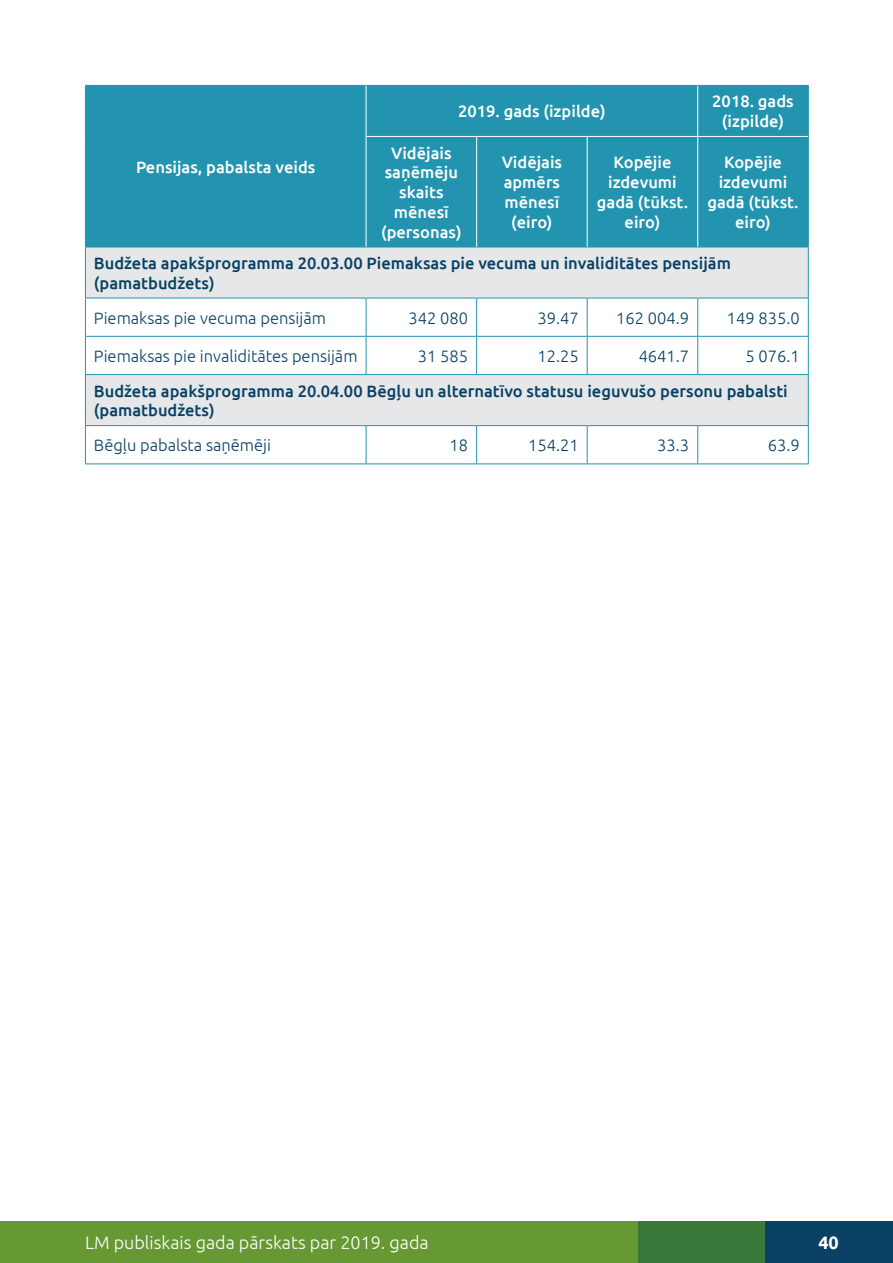
<style>
.page{position:relative;width:893px;height:1263px;background:#fff}
.page>*{position:absolute;margin:0;border:0;box-sizing:border-box;transform-origin:0 0}
.t1{font:300 18px "Ubuntu";color:#fff}
.t2{font:700 18px "Ubuntu";color:#fff}
.t3{font:500 16.5px/19.8px "Ubuntu";color:#fff;text-align:center}
.t4{font:500 16.5px/19.8px "Ubuntu";color:#084164}
.t5{font:300 16.5px "Ubuntu";color:#084164}
</style>
<div class="page">
<div style="left:0;top:1222px;width:892px;height:41px;background:#693"></div>
<div style="left:638px;top:1222px;width:254px;height:41px;background:#38793a"></div>
<div style="left:765px;top:1222px;width:128px;height:41px;background:#084164"></div>
<div style="left:86px;top:86px;width:722px;height:161px;background:#2294af"></div>
<svg style="left:86px;top:248px;width:722px;height:177px;fill:#e6e7e8"></svg>
<hr style="left:85px;top:86px;width:1px;height:50px;background:#2294af">
<hr style="left:85px;top:136px;width:1px;height:111px;background:#2294af">
<hr style="left:85px;top:247px;width:1px;height:51px;background:#2294af">
<hr style="left:85px;top:298px;width:1px;height:38px;background:#2294af">
<hr style="left:85px;top:337px;width:1px;height:37px;background:#2294af">
<hr style="left:85px;top:375px;width:1px;height:50px;background:#2294af">
<hr style="left:85px;top:426px;width:1px;height:37px;background:#2294af">
<hr style="left:85px;top:85px;width:281px;height:1px;background:#2294af">
<hr style="left:366px;top:85px;width:111px;height:1px;background:#2294af">
<hr style="left:477px;top:85px;width:110px;height:1px;background:#2294af">
<hr style="left:587px;top:85px;width:111px;height:1px;background:#2294af">
<hr style="left:698px;top:85px;width:111px;height:1px;background:#2294af">
<hr style="left:808px;top:86px;width:1px;height:50px;background:#2294af">
<hr style="left:808px;top:136px;width:1px;height:111px;background:#2294af">
<hr style="left:808px;top:247px;width:1px;height:51px;background:#2294af">
<hr style="left:366px;top:298px;width:1px;height:38px;background:#2294af">
<hr style="left:476px;top:298px;width:1px;height:38px;background:#2294af">
<hr style="left:587px;top:298px;width:1px;height:38px;background:#2294af">
<hr style="left:697px;top:298px;width:1px;height:38px;background:#2294af">
<hr style="left:808px;top:298px;width:1px;height:38px;background:#2294af">
<hr style="left:366px;top:337px;width:1px;height:37px;background:#2294af">
<hr style="left:476px;top:337px;width:1px;height:37px;background:#2294af">
<hr style="left:587px;top:337px;width:1px;height:37px;background:#2294af">
<hr style="left:697px;top:337px;width:1px;height:37px;background:#2294af">
<hr style="left:808px;top:337px;width:1px;height:37px;background:#2294af">
<hr style="left:808px;top:375px;width:1px;height:50px;background:#2294af">
<hr style="left:366px;top:426px;width:1px;height:37px;background:#2294af">
<hr style="left:476px;top:426px;width:1px;height:37px;background:#2294af">
<hr style="left:587px;top:426px;width:1px;height:37px;background:#2294af">
<hr style="left:697px;top:426px;width:1px;height:37px;background:#2294af">
<hr style="left:808px;top:426px;width:1px;height:37px;background:#2294af">
<hr style="left:85px;top:247px;width:281px;height:1px;background:#2294af">
<hr style="left:366px;top:247px;width:111px;height:1px;background:#2294af">
<hr style="left:477px;top:247px;width:110px;height:1px;background:#2294af">
<hr style="left:587px;top:247px;width:111px;height:1px;background:#2294af">
<hr style="left:698px;top:247px;width:111px;height:1px;background:#2294af">
<hr style="left:85px;top:298px;width:281px;height:1px;background:#2294af">
<hr style="left:366px;top:298px;width:111px;height:1px;background:#2294af">
<hr style="left:477px;top:298px;width:110px;height:1px;background:#2294af">
<hr style="left:587px;top:298px;width:111px;height:1px;background:#2294af">
<hr style="left:698px;top:298px;width:111px;height:1px;background:#2294af">
<hr style="left:85px;top:336px;width:281px;height:1px;background:#2294af">
<hr style="left:366px;top:336px;width:111px;height:1px;background:#2294af">
<hr style="left:477px;top:336px;width:110px;height:1px;background:#2294af">
<hr style="left:587px;top:336px;width:111px;height:1px;background:#2294af">
<hr style="left:698px;top:336px;width:111px;height:1px;background:#2294af">
<hr style="left:85px;top:374px;width:281px;height:1px;background:#2294af">
<hr style="left:366px;top:374px;width:111px;height:1px;background:#2294af">
<hr style="left:477px;top:374px;width:110px;height:1px;background:#2294af">
<hr style="left:587px;top:374px;width:111px;height:1px;background:#2294af">
<hr style="left:698px;top:374px;width:111px;height:1px;background:#2294af">
<hr style="left:85px;top:425px;width:281px;height:1px;background:#2294af">
<hr style="left:366px;top:425px;width:111px;height:1px;background:#2294af">
<hr style="left:477px;top:425px;width:110px;height:1px;background:#2294af">
<hr style="left:587px;top:425px;width:111px;height:1px;background:#2294af">
<hr style="left:698px;top:425px;width:111px;height:1px;background:#2294af">
<hr style="left:85px;top:463px;width:281px;height:1px;background:#2294af">
<hr style="left:366px;top:463px;width:111px;height:1px;background:#2294af">
<hr style="left:477px;top:463px;width:110px;height:1px;background:#2294af">
<hr style="left:587px;top:463px;width:111px;height:1px;background:#2294af">
<hr style="left:698px;top:463px;width:111px;height:1px;background:#2294af">
<hr style="left:366px;top:86px;width:1px;height:50px;background:#fff">
<hr style="left:697px;top:86px;width:1px;height:50px;background:#fff">
<hr style="left:366px;top:136px;width:111px;height:1px;background:#fff">
<hr style="left:366px;top:137px;width:1px;height:110px;background:#fff">
<hr style="left:477px;top:136px;width:110px;height:1px;background:#fff">
<hr style="left:476px;top:137px;width:1px;height:110px;background:#fff">
<hr style="left:587px;top:136px;width:111px;height:1px;background:#fff">
<hr style="left:587px;top:137px;width:1px;height:110px;background:#fff">
<hr style="left:698px;top:136px;width:110px;height:1px;background:#fff">
<hr style="left:697px;top:137px;width:1px;height:110px;background:#fff">
<p class="t3" style="left:458px;top:101px;width:149px">2019. gads (izpilde)</p>
<p class="t3" style="left:712px;top:91px;width:83px">2018. gads (izpilde)</p>
<p class="t3" style="left:381px;top:142px;width:82px">Vidējais saņēmēju skaits mēnesī (personas)</p>
<p class="t3" style="left:502px;top:152px;width:62px">Vidējais apmērs mēnesī (eiro)</p>
<p class="t3" style="left:597px;top:152px;width:93px">Kopējie izdevumi gadā (tūkst. eiro)</p>
<p class="t3" style="left:707px;top:152px;width:93px">Kopējie izdevumi gadā (tūkst. eiro)</p>
<p class="t4" style="left:94px;top:253px;width:638px">Budžeta apakšprogramma 20.03.00 Piemaksas pie vecuma un invaliditātes pensijām (pamatbudžets)</p>
<p class="t5" style="left:94px;top:308px;width:234px">Piemaksas pie vecuma pensijām</p>
<p class="t5" style="left:409px;top:308px;width:61px">342 080</p>
<p class="t5" style="left:537px;top:308px;width:43px">39.47</p>
<p class="t5" style="left:616px;top:308px;width:74px">162 004.9</p>
<p class="t5" style="left:727px;top:308px;width:74px">149 835.0</p>
<p class="t5" style="left:94px;top:346px;width:265px">Piemaksas pie invaliditātes pensijām</p>
<p class="t5" style="left:418px;top:346px;width:52px">31 585</p>
<p class="t5" style="left:537px;top:346px;width:43px">12.25</p>
<p class="t5" style="left:639px;top:346px;width:52px">4641.7</p>
<p class="t5" style="left:745px;top:346px;width:56px">5 076.1</p>
<p class="t4" style="left:94px;top:380px;width:695px">Budžeta apakšprogramma 20.04.00 Bēgļu un alternatīvo statusu ieguvušo personu pabalsti (pamatbudžets)</p>
<p class="t5" style="left:94px;top:435px;width:179px">Bēgļu pabalsta saņēmēji</p>
<p class="t5" style="left:450px;top:435px;width:20px">18</p>
<p class="t5" style="left:528px;top:435px;width:52px">154.21</p>
<p class="t5" style="left:657px;top:435px;width:33px">33.3</p>
<p class="t5" style="left:768px;top:435px;width:33px">63.9</p>
<p class="t3" style="left:136px;top:156px;width:181px">Pensijas, pabalsta veids</p>
<p class="t1" style="left:85px;top:1232px;width:345px">LM publiskais gada pārskats par 2019. gada</p>
<p class="t2" style="left:818px;top:1232px;width:22px">40</p>
</div>
